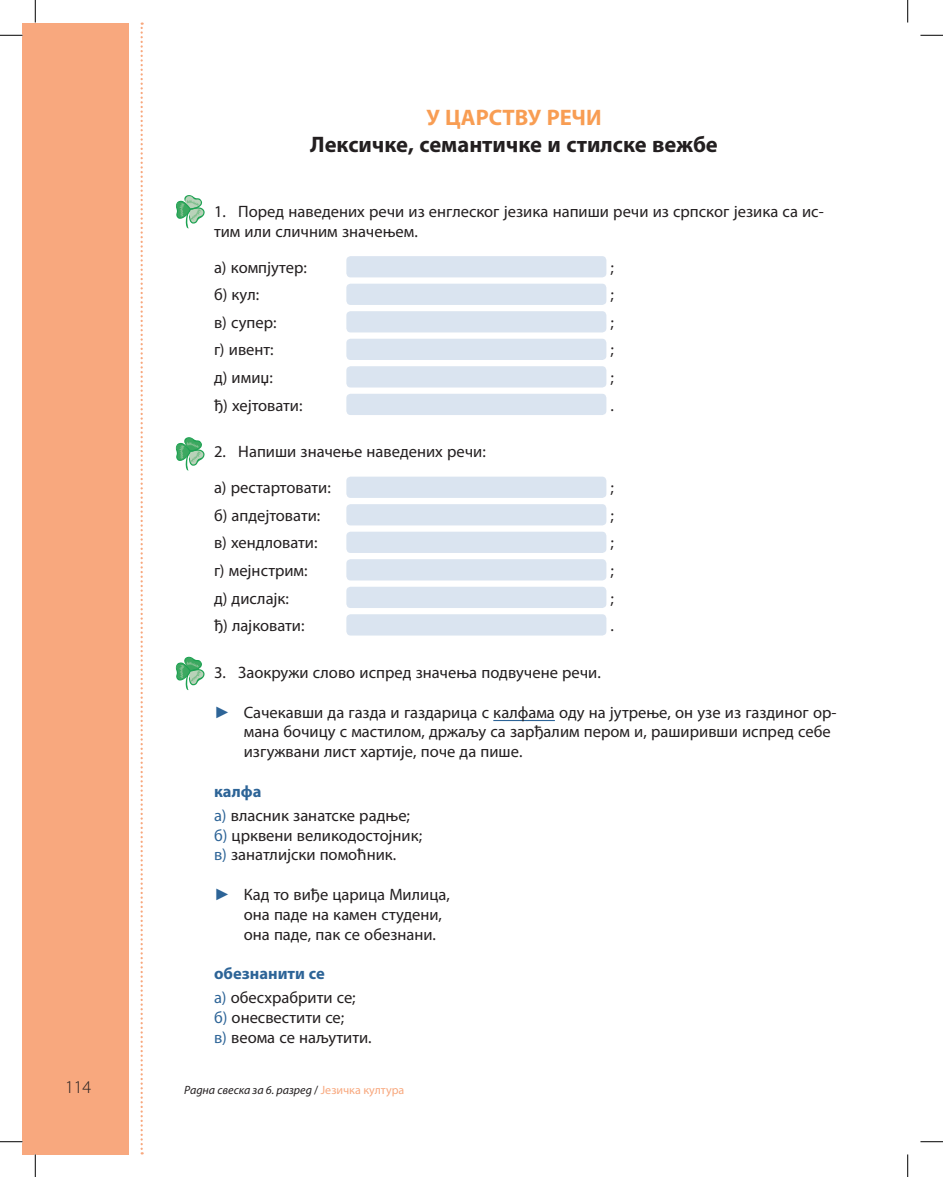
<style>
.page{position:relative;width:943px;height:1177px;background:#fff}
.page>*{position:absolute;margin:0;border:0;box-sizing:border-box;transform-origin:0 0}
.t1{font:700 22.5px "Myriad Pro";color:#231f20}
.t2{font:700 22.5px "Myriad Pro";color:#f89d53}
.t3{font:300 18px "Myriad Pro";color:#231f20}
.t4{font:16.5px/19.8px "Myriad Pro";color:#231f20}
.t5{font:italic 12px "Myriad Pro";color:#231f20}
.s1{font-family:"Arial";color:#2d6497}
.s2{font-weight:700;color:#2d6497}
.s3{color:#2d6497}
.s4{font-style:normal}
.s5{font-style:normal;color:#f8a87e}
</style>
<div class="page">
<svg style="left:140px;top:22px;width:3px;height:1132px"></svg>
<div style="left:22px;top:23px;width:107px;height:1131px;background:#f8a87e"></div>
<hr style="left:493px;top:719px;width:61px;height:1px;background:#2d6497">
<div style="left:346px;top:256px;width:260px;height:21px;background:#dae4f0;border-radius:4px"></div>
<div style="left:346px;top:283px;width:260px;height:22px;background:#dae4f0;border-radius:4px"></div>
<div style="left:346px;top:311px;width:260px;height:21px;background:#dae4f0;border-radius:4px"></div>
<div style="left:346px;top:338px;width:260px;height:22px;background:#dae4f0;border-radius:4px"></div>
<div style="left:346px;top:366px;width:260px;height:21px;background:#dae4f0;border-radius:4px"></div>
<div style="left:346px;top:393px;width:260px;height:22px;background:#dae4f0;border-radius:4px"></div>
<div style="left:346px;top:476px;width:260px;height:22px;background:#dae4f0;border-radius:4px"></div>
<div style="left:346px;top:504px;width:260px;height:21px;background:#dae4f0;border-radius:4px"></div>
<div style="left:346px;top:531px;width:260px;height:22px;background:#dae4f0;border-radius:4px"></div>
<div style="left:346px;top:559px;width:260px;height:21px;background:#dae4f0;border-radius:4px"></div>
<div style="left:346px;top:586px;width:260px;height:22px;background:#dae4f0;border-radius:4px"></div>
<div style="left:346px;top:614px;width:260px;height:21px;background:#dae4f0;border-radius:4px"></div>
<svg style="left:176px;top:195px;width:29px;height:33px"></svg>
<svg style="left:176px;top:437px;width:29px;height:33px"></svg>
<svg style="left:176px;top:656px;width:29px;height:34px"></svg>
<svg style="left:0;top:35px;width:22px;height:1px"></svg>
<svg style="left:920px;top:35px;width:22px;height:1px"></svg>
<svg style="left:0;top:1141px;width:22px;height:1px"></svg>
<svg style="left:920px;top:1141px;width:22px;height:1px"></svg>
<svg style="left:35px;top:0;width:1px;height:23px"></svg>
<svg style="left:35px;top:1154px;width:1px;height:22px"></svg>
<svg style="left:907px;top:0;width:1px;height:23px"></svg>
<svg style="left:907px;top:1154px;width:1px;height:22px"></svg>
<h1 class="t2" style="left:426px;top:102px;width:176px">У ЦАРСТВУ РЕЧИ</h1>
<h1 class="t1" style="left:310px;top:129px;width:409px">Лексичке, семантичке и стилске вежбе</h1>
<p class="t4" style="left:214px;top:201px;width:611px">1. Поред наведених речи из енглеског језика напиши речи из српског језика са ис&shy;тим или сличним значењем.</p>
<p class="t4" style="left:214px;top:257px;width:94px">а) компјутер:</p>
<p class="t4" style="left:610px;top:257px;width:5px">;</p>
<p class="t4" style="left:214px;top:285px;width:47px">б) кул:</p>
<p class="t4" style="left:610px;top:285px;width:5px">;</p>
<p class="t4" style="left:214px;top:312px;width:64px">в) супер:</p>
<p class="t4" style="left:610px;top:312px;width:5px">;</p>
<p class="t4" style="left:214px;top:340px;width:61px">г) ивент:</p>
<p class="t4" style="left:610px;top:340px;width:5px">;</p>
<p class="t4" style="left:214px;top:367px;width:60px">д) имиџ:</p>
<p class="t4" style="left:610px;top:367px;width:5px">;</p>
<p class="t4" style="left:214px;top:395px;width:90px">ђ) хејтовати:</p>
<p class="t4" style="left:610px;top:395px;width:5px">.</p>
<p class="t4" style="left:214px;top:433px;width:273px;line-height:36px">2. Напиши значење наведених речи: а) рестартовати:</p>
<p class="t4" style="left:610px;top:477px;width:5px">;</p>
<p class="t4" style="left:214px;top:505px;width:108px">б) апдејтовати:</p>
<p class="t4" style="left:610px;top:505px;width:5px">;</p>
<p class="t4" style="left:214px;top:532px;width:105px">в) хендловати:</p>
<p class="t4" style="left:610px;top:532px;width:5px">;</p>
<p class="t4" style="left:214px;top:560px;width:95px">г) мејнстрим:</p>
<p class="t4" style="left:610px;top:560px;width:5px">;</p>
<p class="t4" style="left:214px;top:587px;width:76px">д) дислајк:</p>
<p class="t4" style="left:610px;top:587px;width:5px">;</p>
<p class="t4" style="left:214px;top:615px;width:92px">ђ) лајковати:</p>
<p class="t4" style="left:610px;top:615px;width:5px">.</p>
<p class="t4" style="left:214px;top:662px;width:388px">3. Заокружи слово испред значења подвучене речи.</p>
<p class="t4" style="left:244px;top:701px;width:594px;text-indent:-30px"><span class="s1">►</span> Сачекавши да газда и газдарица с калфама оду на јутрење, он узе из газдиног ор&shy;мана бочицу с мастилом, држаљу са зарђалим пером и, раширивши испред себе изгужвани лист хартије, поче да пише.</p>
<p class="t4" style="left:214px;top:778px;width:197px;line-height:24px"><span class="s2">калфа<br></span><span class="s3">а)</span> власник занатске радње;</p>
<p class="t4" style="left:214px;top:824px;width:209px"><span class="s3">б)</span> црквени великодостојник; <span class="s3">в)</span> занатлијски помоћник.</p>
<p class="t4" style="left:244px;top:884px;width:207px;text-indent:-30px"><span class="s1">►</span> Кад то виђе царица Милица, она паде на камен студени, она паде, пак се обезнани.</p>
<p class="t4" style="left:214px;top:961px;width:143px;line-height:24px"><span class="s2">обезнанити се<br></span><span class="s3">а)</span> обесхрабрити се;</p>
<p class="t4" style="left:214px;top:1007px;width:159px"><span class="s3">б)</span> онесвестити се;<br><span class="s3">в)</span> веома се наљутити.</p>
<p class="t3" style="left:65px;top:1076px;width:28px">114</p>
<p class="t5" style="left:184px;top:1081px;width:221px">Радна свеска за 6. разред <span class="s4">/</span> <span class="s5">Језичка култура</span></p>
</div>
